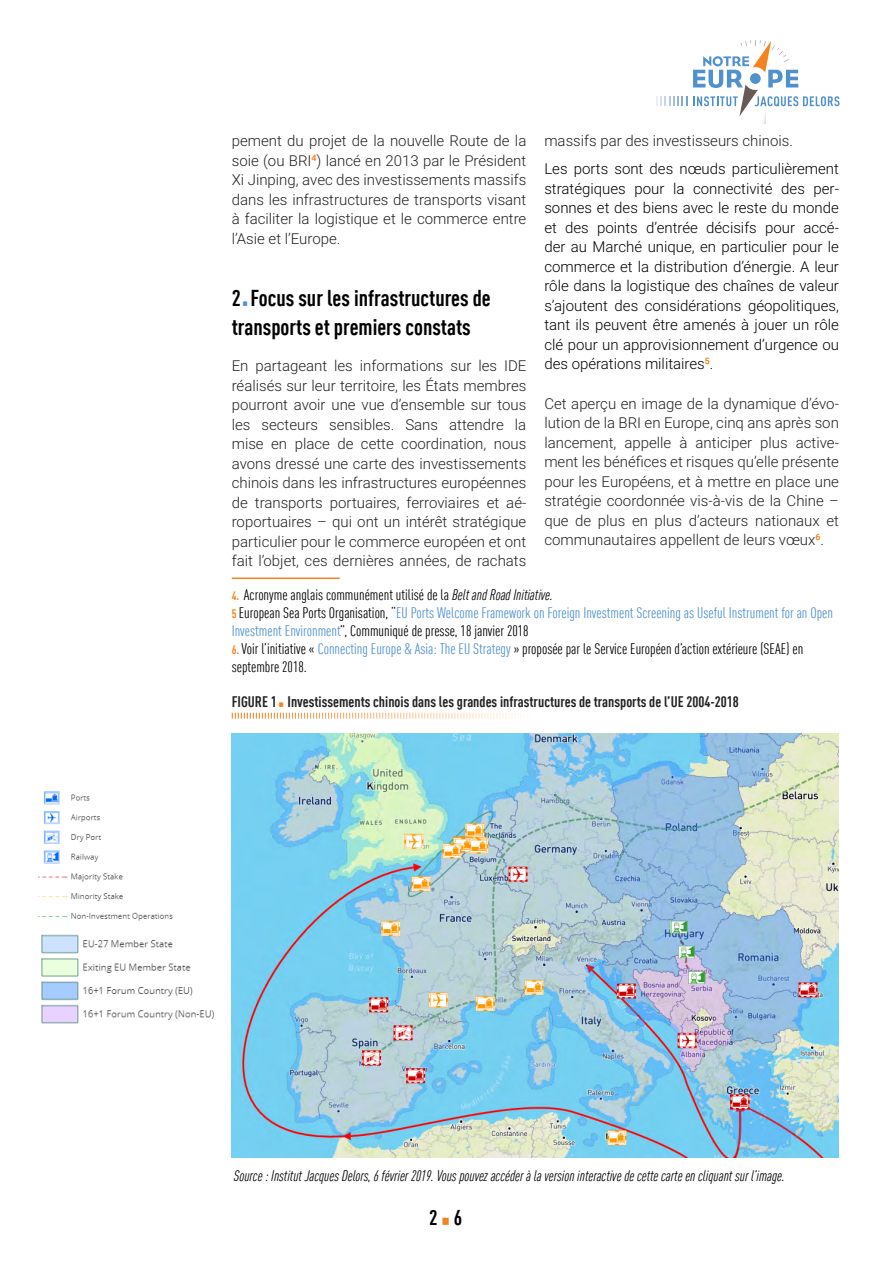
<style>
.page{position:relative;width:893px;height:1263px;background:#fff}
.page>*{position:absolute;margin:0;border:0;box-sizing:border-box;transform-origin:0 0}
.t1{font:700 condensed 22.5px/29px "DIN Offc Pro";color:#000}
.t2{font:700 condensed 21px "DIN Offc Pro";color:#000}
.t3{font:300 15px/19.5px "Roboto";color:#222;text-align:justify}
.t4{font:300 15px/19.5px "Roboto";color:#000;text-align:justify}
.t5{font:condensed 15px/18px "DIN Offc Pro";color:#000}
.t6{font:italic condensed 15px "DIN Offc Pro";color:#000}
.t7{font:700 condensed 15px "DIN Offc Pro";color:#222}
.s1{font-family:"DejaVu Serif Condensed";font-weight:400;font-stretch:normal;font-size:9px;color:#5090cd}
.s2{font-weight:700;font-size:12px;color:#f5841f}
.s3{font-style:italic}
.s4{color:#5091cd}
.s5{font-family:"DejaVu Serif Condensed";font-weight:400;font-stretch:normal;font-size:9px;color:#f5841f}
.s6{font-family:"DejaVu Serif Condensed";font-weight:400;font-stretch:normal;font-size:14.25px;color:#f5841f}
</style>
<div class="page">
<svg style="left:656px;top:96px;width:31px;height:10px"></svg>
<svg style="left:693px;top:40px;width:146px;height:76px"></svg>
<hr style="left:232px;top:577px;width:108px;height:2px;background:#f5841f">
<img style="left:38px;top:791px;width:135px;height:130px">
<img style="left:41px;top:934px;width:173px;height:90px">
<img style="left:232px;top:733px;width:607px;height:425px">
<svg style="left:232px;top:713px;width:287px;height:6px"></svg>
<p class="t3" style="left:544px;top:131px;width:250px">massifs par des investisseurs chinois.</p>
<p class="t4" style="left:544px;top:159px;width:296px">Les ports sont des nœuds particulièrement stratégiques pour la connectivité des per&shy;sonnes et des biens avec le reste du monde et des points d’entrée décisifs pour accé&shy;der au Marché unique, en particulier pour le commerce et la distribution d’énergie. A leur rôle dans la logistique des chaînes de valeur s’ajoutent des considérations géopolitiques, tant ils peuvent être amenés à jouer un rôle clé pour un approvisionnement d’urgence ou des opérations militaires<sup>5</sup>.</p>
<p class="t3" style="left:544px;top:393px;width:296px">Cet aperçu en image de la dynamique d’évo&shy;lution de la BRI en Europe, cinq ans après son lancement, appelle à anticiper plus active&shy;ment les bénéfices et risques qu’elle présente pour les Européens, et à mettre en place une stratégie coordonnée vis-à-vis de la Chine – que de plus en plus d’acteurs nationaux et communautaires appellent de leurs vœux<sup>6</sup>.</p>
<p class="t3" style="left:232px;top:131px;width:296px">pement du projet de la nouvelle Route de la soie (ou BRI<sup>4</sup>) lancé en 2013 par le Président Xi Jinping, avec des investissements massifs dans les infrastructures de transports visant à faciliter la logistique et le commerce entre l’Asie et l’Europe.</p>
<h1 class="t1" style="left:232px;top:281px;width:261px">2 <span class="s1">▪</span> Focus sur les infrastructures de transports et premiers constats</h1>
<p class="t3" style="left:232px;top:356px;width:296px">En partageant les informations sur les IDE réalisés sur leur territoire, les États membres pourront avoir une vue d’ensemble sur tous les secteurs sensibles. Sans attendre la mise en place de cette coordination, nous avons dressé une carte des investissements chinois dans les infrastructures européennes de transports portuaires, ferroviaires et aé&shy;roportuaires – qui ont un intérêt stratégique particulier pour le commerce européen et ont fait l’objet, ces dernières années, de rachats</p>
<p class="t5" style="left:232px;top:584px;width:603px"><span class="s2">4.</span> Acronyme anglais communément utilisé de la <span class="s3">Belt and Road Initiative.<br></span><span class="s2">5</span> European Sea Ports Organisation, “<span class="s4">EU Ports Welcome Framework on Foreign Investment Screening as Useful Instrument for an Open<br>Investment Environment</span>”, Communiqué de presse, 18 janvier 2018</p>
<p class="t5" style="left:232px;top:638px;width:573px"><span class="s2">6.</span> Voir l’initiative « <span class="s4">Connecting Europe &amp; Asia: The EU Strategy</span> » proposée par le Service Européen d’action extérieure (SEAE) en septembre 2018.</p>
<p class="t7" style="left:232px;top:690px;width:509px">FIGURE 1 <span class="s5">▪</span> Investissements chinois dans les grandes infrastructures de transports de l’UE 2004-2018</p>
<p class="t6" style="left:234px;top:1165px;width:552px">Source : Institut Jacques Delors, 6 février 2019. Vous pouvez accéder à la version interactive de cette carte en cliquant sur l’image.</p>
<h2 class="t2" style="left:429px;top:1202px;width:35px">2 <span class="s6">▪</span> 6</h2>
</div>
